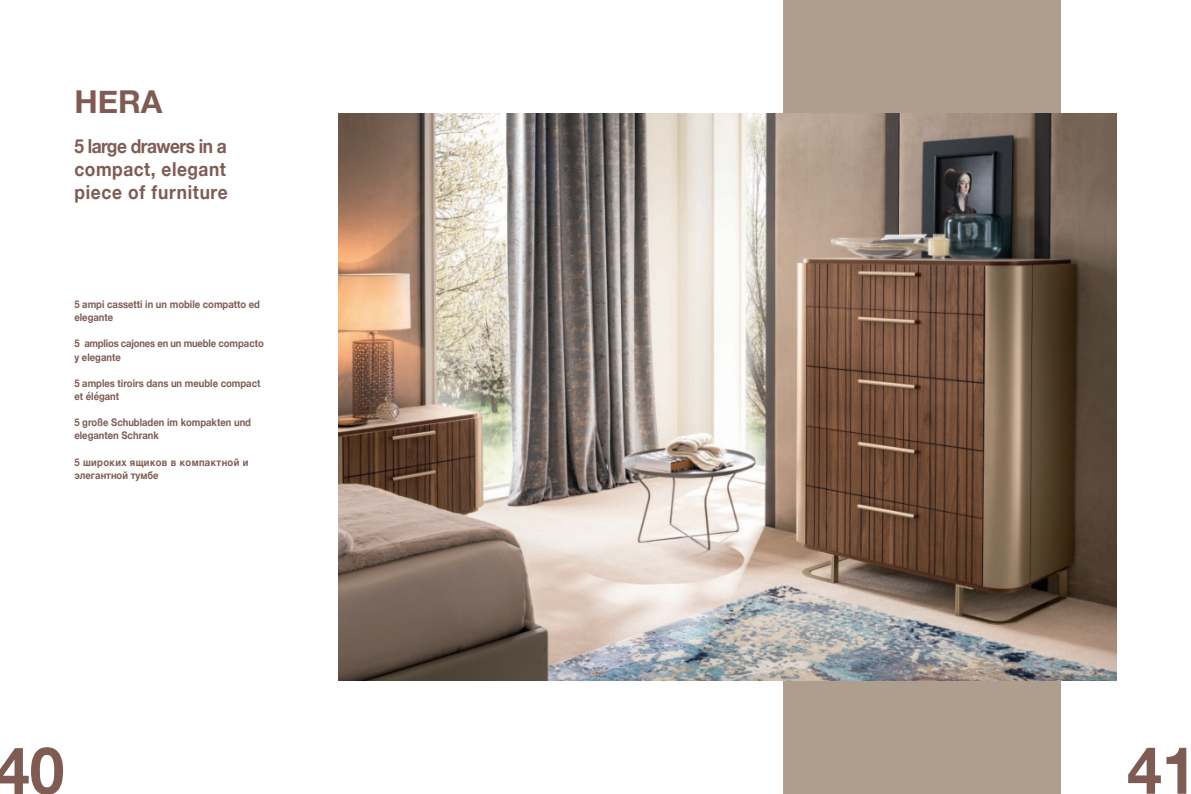
<style>
.page{position:relative;width:1191px;height:794px;background:#fff}
.page>*{position:absolute;margin:0;border:0;box-sizing:border-box;transform-origin:0 0}
.t1{font:700 65.62px "Helvetica Neue";color:#7e5c53;scale:.95 1}
.t2{font:700 31.5px "Helvetica Neue";color:#7e5c53}
.t3{font:700 19.25px/23.1px "Helvetica Neue";letter-spacing:.03em;color:#7e5c53;text-align:justify;scale:.9 1}
.t4{font:700 10.5px/13.1px "Helvetica Neue";color:#7e5c53;scale:.9 1}
.t5{font:700 10.5px/13.1px "Helvetica Neue";letter-spacing:-.02em;color:#7e5c53;scale:.9 1}
.t6{font:700 10.5px/13.1px "Helvetica Neue";letter-spacing:.04em;color:#7e5c53;scale:.9 1}
</style>
<div class="page">
<div style="left:783px;top:0;width:277px;height:794px;background:#ad9e8e"></div>
<img style="left:339px;top:113px;width:777px;height:567px">
<h2 class="t2" style="left:74px;top:77px;width:90px">HERA</h2>
<h3 class="t3" style="left:74px;top:135px;width:172px">5 large drawers in a compact, elegant piece of furniture</h3>
<p class="t4" style="left:74px;top:298px;width:208px">5 ampi cassetti in un mobile compatto ed elegante</p>
<p class="t5" style="left:74px;top:337px;width:212px">5 amplios cajones en un mueble compacto y elegante</p>
<p class="t4" style="left:74px;top:377px;width:208px">5 amples tiroirs dans un meuble compact et élégant</p>
<p class="t4" style="left:74px;top:416px;width:198px">5 große Schubladen im kompakten und eleganten Schrank</p>
<p class="t6" style="left:74px;top:455px;width:195px">5 широких ящиков в компактной и элегантной тумбе</p>
<h1 class="t1" style="left:-5px;top:719px;width:74px">40</h1>
<h1 class="t1" style="left:1127px;top:719px;width:74px">41</h1>
</div>
